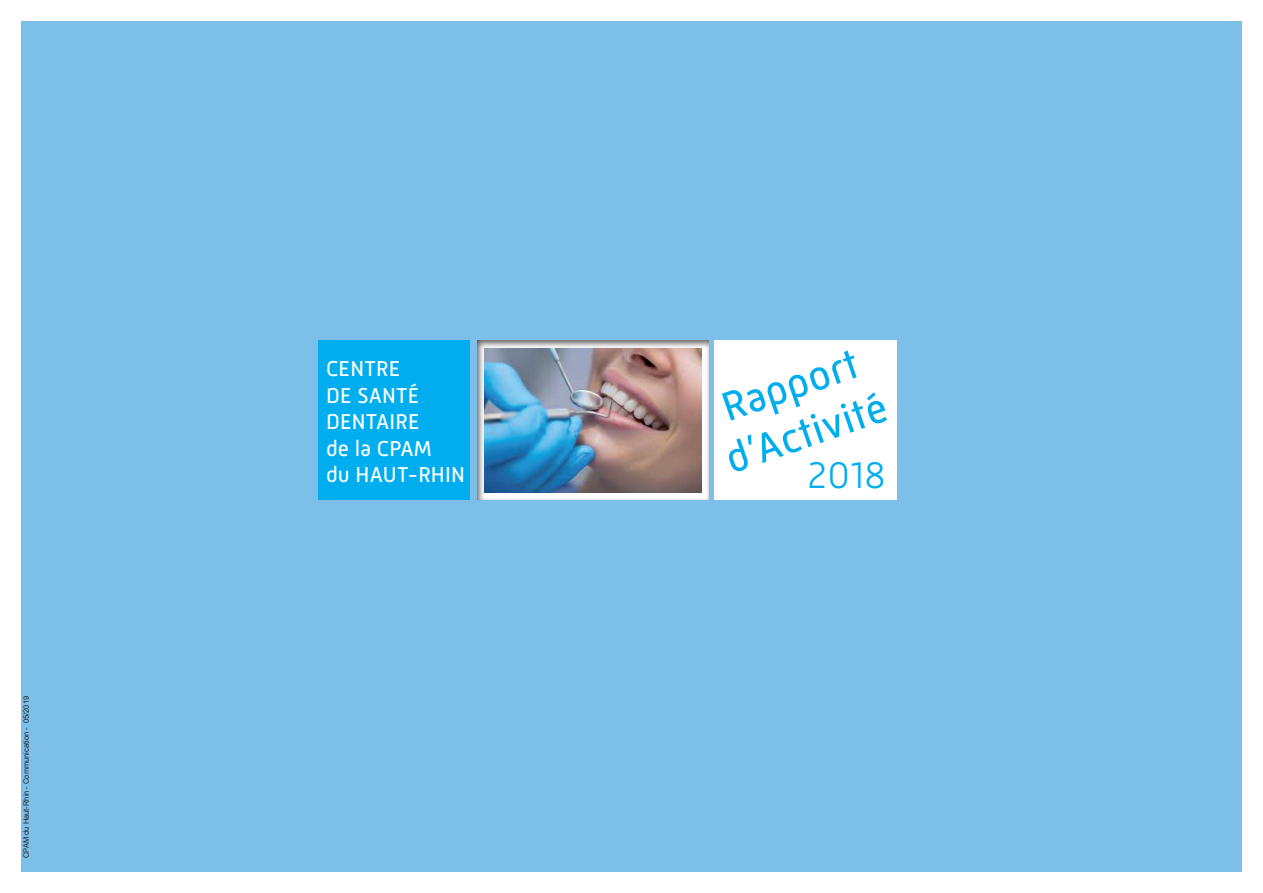
<style>
.page{position:relative;width:1263px;height:893px;background:#fff}
.page>*{position:absolute;margin:0;border:0;box-sizing:border-box;transform-origin:0 0}
.t1{font:42px/50.4px "Mic 32 New";color:#00aeef;text-align:center}
.t2{font:300 37.8px "Mic 32 New";color:#00aeef}
.t3{font:22.05px/26.4px "Mic 32 New";letter-spacing:.01em;color:#fff}
.t4{font:7.5px "Arial";color:#231f20}
</style>
<div class="page">
<div style="left:21px;top:21px;width:1221px;height:851px;background:#7cc0ea"></div>
<div style="left:318px;top:341px;width:152px;height:159px;background:#00aeef"></div>
<div style="left:714px;top:341px;width:182px;height:159px;background:#fff"></div>
<div style="left:477px;top:340px;width:232px;height:161px;background:#231f20;opacity:.75"></div>
<img style="left:485px;top:348px;width:216px;height:145px">
<p class="t4" style="left:21px;top:858px;width:163px;rotate:-90deg">CPAM du Haut-Rhin - Communication - 05/2019</p>
<p class="t3" style="left:326px;top:356px;width:140px">CENTRE<br>DE SANTÉ<br>DENTAIRE<br>de la CPAM<br>du HAUT-RHIN</p>
<h1 class="t1" style="left:702px;top:389px;width:170px;rotate:-19deg">Rapport d’Activité</h1>
<h2 class="t2" style="left:807px;top:453px;width:80px">2018</h2>
</div>
